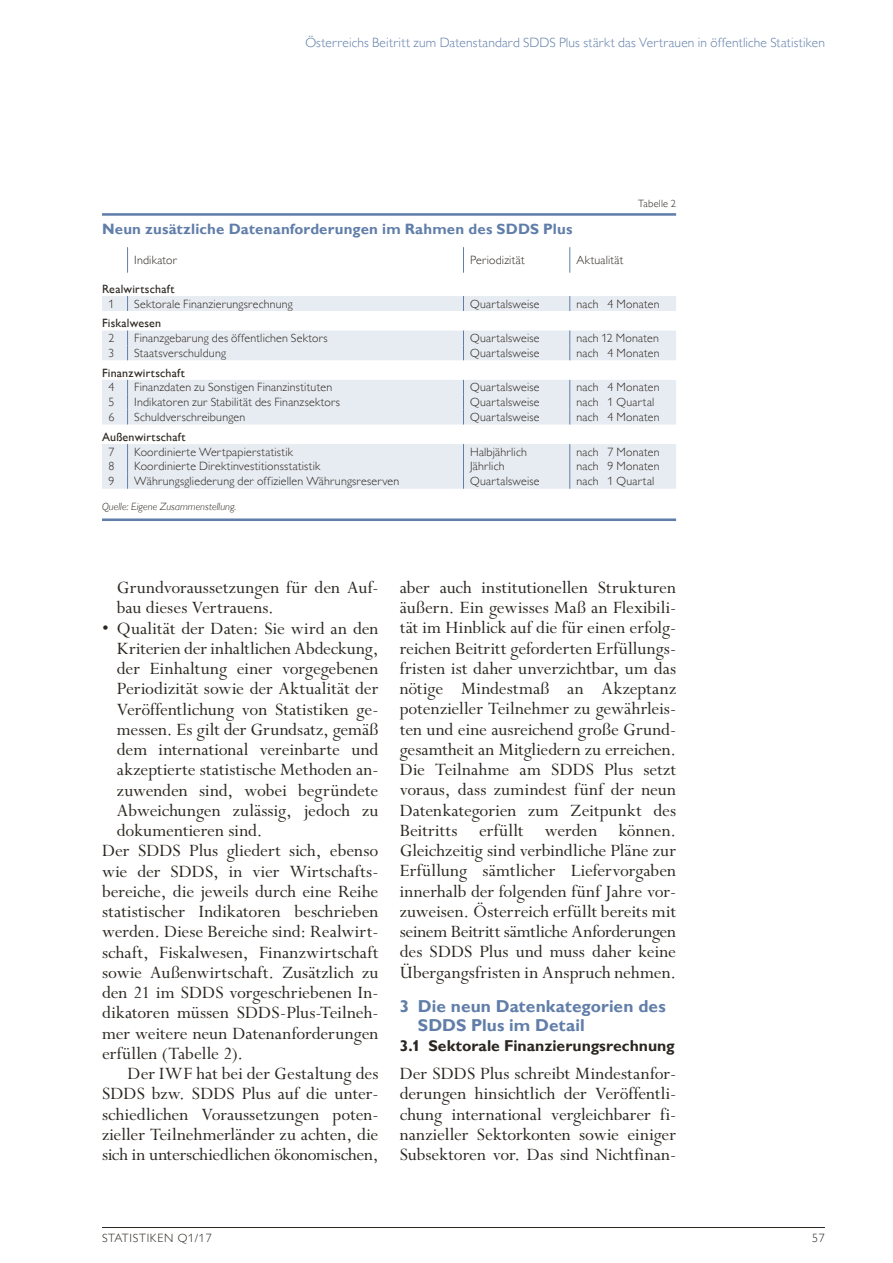
<style>
.page{position:relative;width:893px;height:1263px;background:#fff}
.page>*{position:absolute;margin:0;border:0;box-sizing:border-box;transform-origin:0 0}
.t1{font:19.5px/20.2px "Perpetua Std";color:#2b2620;text-align:justify}
.t2{font:700 17.25px/18.8px "Gill Sans MT Pro";color:#607ea9}
.t3{font:700 15.75px "Gill Sans MT Pro";letter-spacing:-.005em;color:#2b2620}
.t4{font:700 15px "Gill Sans MT Pro";letter-spacing:.01em;color:#607ea9}
.t5{font:300 13.5px "Gill Sans MT Pro";letter-spacing:.01em;color:#607ea9}
.t6{font:300 12px "Gill Sans MT Pro";letter-spacing:.015em;color:#2b2620}
.t7{font:500 12px "Gill Sans MT Pro";letter-spacing:.02em;color:#2b2620}
.t8{font:300 12px "Gill Sans MT Pro";letter-spacing:.06em;color:#2b2620}
.t9{font:italic 300 10.5px "Gill Sans MT Pro";letter-spacing:.005em;color:#2b2620}
.t10{font:300 10.5px "Gill Sans MT Pro";letter-spacing:.02em;color:#2b2620}
</style>
<div class="page">
<hr style="left:102px;top:1227px;width:723px;height:1px;background:#2b2620">
<svg style="left:102px;top:296px;width:26px;height:193px;fill:#e7ecf2"></svg>
<svg style="left:128px;top:296px;width:548px;height:193px;fill:#e7ecf2"></svg>
<svg style="left:463px;top:247px;width:1px;height:26px"></svg>
<svg style="left:569px;top:247px;width:1px;height:26px"></svg>
<svg style="left:463px;top:296px;width:1px;height:15px"></svg>
<svg style="left:569px;top:296px;width:1px;height:15px"></svg>
<svg style="left:463px;top:330px;width:1px;height:30px"></svg>
<svg style="left:569px;top:330px;width:1px;height:30px"></svg>
<svg style="left:463px;top:380px;width:1px;height:44px"></svg>
<svg style="left:569px;top:380px;width:1px;height:44px"></svg>
<svg style="left:463px;top:444px;width:1px;height:45px"></svg>
<svg style="left:569px;top:444px;width:1px;height:45px"></svg>
<svg style="left:127px;top:247px;width:1px;height:26px"></svg>
<svg style="left:127px;top:296px;width:1px;height:15px"></svg>
<svg style="left:102px;top:330px;width:26px;height:30px"></svg>
<svg style="left:127px;top:380px;width:1px;height:44px"></svg>
<svg style="left:127px;top:444px;width:1px;height:45px"></svg>
<hr style="left:102px;top:213px;width:574px;height:3px;background:#607ea9">
<hr style="left:102px;top:518px;width:574px;height:3px;background:#607ea9">
<p class="t5" style="left:305px;top:35px;width:521px">Österreichs Beitritt zum Datenstandard SDDS Plus stärkt das Vertrauen in öffentliche Statistiken</p>
<p class="t10" style="left:638px;top:197px;width:39px">Tabelle 2</p>
<p class="t4" style="left:102px;top:220px;width:472px">Neun zusätzliche Datenanforderungen im Rahmen des SDDS Plus</p>
<p class="t6" style="left:134px;top:253px;width:45px">Indikator</p>
<p class="t6" style="left:470px;top:253px;width:56px">Periodizität</p>
<p class="t6" style="left:576px;top:253px;width:49px">Aktualität</p>
<p class="t7" style="left:102px;top:282px;width:74px">Realwirtschaft</p>
<p class="t6" style="left:108px;top:296px;width:7px">1</p>
<p class="t6" style="left:134px;top:296px;width:160px">Sektorale Finanzierungsrechnung</p>
<p class="t6" style="left:470px;top:296px;width:71px">Quartalsweise</p>
<p class="t6" style="left:576px;top:296px;width:85px">nach 4 Monaten</p>
<p class="t7" style="left:102px;top:316px;width:61px">Fiskalwesen</p>
<p class="t6" style="left:108px;top:331px;width:7px">2</p>
<p class="t6" style="left:134px;top:331px;width:195px">Finanzgebarung des öffentlichen Sektors</p>
<p class="t6" style="left:470px;top:331px;width:71px">Quartalsweise</p>
<p class="t6" style="left:576px;top:331px;width:84px">nach 12 Monaten</p>
<p class="t6" style="left:108px;top:346px;width:7px">3</p>
<p class="t6" style="left:134px;top:346px;width:93px">Staatsverschuldung</p>
<p class="t6" style="left:470px;top:346px;width:71px">Quartalsweise</p>
<p class="t6" style="left:576px;top:346px;width:85px">nach 4 Monaten</p>
<p class="t7" style="left:102px;top:365px;width:84px">Finanzwirtschaft</p>
<p class="t6" style="left:108px;top:380px;width:7px">4</p>
<p class="t6" style="left:134px;top:380px;width:200px">Finanzdaten zu Sonstigen Finanzinstituten</p>
<p class="t6" style="left:470px;top:380px;width:71px">Quartalsweise</p>
<p class="t6" style="left:576px;top:380px;width:85px">nach 4 Monaten</p>
<p class="t6" style="left:108px;top:395px;width:7px">5</p>
<p class="t6" style="left:134px;top:395px;width:207px">Indikatoren zur Stabilität des Finanzsektors</p>
<p class="t6" style="left:470px;top:395px;width:71px">Quartalsweise</p>
<p class="t6" style="left:576px;top:395px;width:79px">nach 1 Quartal</p>
<p class="t6" style="left:108px;top:410px;width:7px">6</p>
<p class="t6" style="left:134px;top:410px;width:113px">Schuldverschreibungen</p>
<p class="t6" style="left:470px;top:410px;width:71px">Quartalsweise</p>
<p class="t6" style="left:576px;top:410px;width:85px">nach 4 Monaten</p>
<p class="t7" style="left:102px;top:429px;width:85px">Außenwirtschaft</p>
<p class="t6" style="left:108px;top:444px;width:7px">7</p>
<p class="t6" style="left:134px;top:444px;width:160px">Koordinierte Wertpapierstatistik</p>
<p class="t6" style="left:470px;top:444px;width:58px">Halbjährlich</p>
<p class="t6" style="left:576px;top:444px;width:85px">nach 7 Monaten</p>
<p class="t6" style="left:108px;top:459px;width:7px">8</p>
<p class="t6" style="left:134px;top:459px;width:188px">Koordinierte Direktinvestitionsstatistik</p>
<p class="t6" style="left:470px;top:459px;width:36px">Jährlich</p>
<p class="t6" style="left:576px;top:459px;width:85px">nach 9 Monaten</p>
<p class="t6" style="left:108px;top:474px;width:7px">9</p>
<p class="t6" style="left:134px;top:474px;width:267px">Währungsgliederung der offiziellen Währungsreserven</p>
<p class="t6" style="left:470px;top:474px;width:71px">Quartalsweise</p>
<p class="t6" style="left:576px;top:474px;width:79px">nach 1 Quartal</p>
<p class="t9" style="left:102px;top:500px;width:136px">Quelle: Eigene Zusammenstellung.</p>
<p class="t1" style="left:117px;top:578px;width:263px">Grundvoraussetzungen für den Auf&shy;bau dieses Vertrauens.</p>
<p class="t1" style="left:102px;top:619px;width:278px">• Qualität der Daten: Sie wird an den</p>
<p class="t1" style="left:117px;top:639px;width:263px">Kriterien der inhaltlichen Abdeckung,</p>
<p class="t1" style="left:117px;top:659px;width:263px">der Einhaltung einer vorgegebenen</p>
<p class="t1" style="left:117px;top:679px;width:263px">Periodizität sowie der Aktualität der</p>
<p class="t1" style="left:117px;top:700px;width:263px">Veröffentlichung von Statistiken ge-</p>
<p class="t1" style="left:117px;top:720px;width:263px">messen. Es gilt der Grundsatz, gemäß</p>
<p class="t1" style="left:117px;top:740px;width:263px">dem international vereinbarte und</p>
<p class="t1" style="left:117px;top:760px;width:263px">akzeptierte statistische Methoden an-</p>
<p class="t1" style="left:117px;top:780px;width:263px">zuwenden sind, wobei begründete</p>
<p class="t1" style="left:117px;top:801px;width:263px">Abweichungen zulässig, jedoch zu</p>
<p class="t1" style="left:117px;top:821px;width:147px">dokumentieren sind.</p>
<p class="t1" style="left:102px;top:841px;width:278px">Der SDDS Plus gliedert sich, ebenso</p>
<p class="t1" style="left:102px;top:861px;width:278px">wie der SDDS, in vier Wirtschafts-</p>
<p class="t1" style="left:102px;top:882px;width:278px">bereiche, die jeweils durch eine Reihe</p>
<p class="t1" style="left:102px;top:902px;width:278px">statistischer Indikatoren beschrieben</p>
<p class="t1" style="left:102px;top:922px;width:278px">werden. Diese Bereiche sind: Realwirt-</p>
<p class="t1" style="left:102px;top:942px;width:278px">schaft, Fiskalwesen, Finanzwirtschaft</p>
<p class="t1" style="left:102px;top:963px;width:278px">sowie Außenwirtschaft. Zusätzlich zu</p>
<p class="t1" style="left:102px;top:983px;width:278px">den 21 im SDDS vorgeschriebenen In-</p>
<p class="t1" style="left:102px;top:1003px;width:278px">dikatoren müssen SDDS-Plus-Teilneh-</p>
<p class="t1" style="left:102px;top:1023px;width:278px">mer weitere neun Datenanforderungen</p>
<p class="t1" style="left:102px;top:1044px;width:142px">erfüllen (Tabelle 2).</p>
<p class="t1" style="left:128px;top:1064px;width:252px">Der IWF hat bei der Gestaltung des</p>
<p class="t1" style="left:102px;top:1084px;width:278px">SDDS bzw. SDDS Plus auf die unter-</p>
<p class="t1" style="left:102px;top:1104px;width:278px">schiedlichen Voraussetzungen poten-</p>
<p class="t1" style="left:102px;top:1125px;width:278px">zieller Teilnehmerländer zu achten, die</p>
<p class="t1" style="left:102px;top:1145px;width:278px">sich in unterschiedlichen ökonomischen,</p>
<p class="t1" style="left:400px;top:578px;width:278px">aber auch institutionellen Strukturen äußern. Ein gewisses Maß an Flexibili&shy;tät im Hinblick auf die für einen erfolg&shy;reichen Beitritt geforderten Erfüllungs&shy;fristen ist daher unverzichtbar, um das nötige Mindestmaß an Akzeptanz potenzieller Teilnehmer zu gewährleis&shy;ten und eine ausreichend große Grund&shy;gesamtheit an Mitgliedern zu erreichen.<br>Die Teilnahme am SDDS Plus setzt voraus, dass zumindest fünf der neun Datenkategorien zum Zeitpunkt des Beitritts erfüllt werden können.<br>Gleichzeitig sind verbindliche Pläne zur Erfüllung sämtlicher Liefervorgaben innerhalb der folgenden fünf Jahre vor&shy;zuweisen. Österreich erfüllt bereits mit seinem Beitritt sämtliche Anforderungen des SDDS Plus und muss daher keine Übergangsfristen in Anspruch nehmen.</p>
<p class="t2" style="left:418px;top:997px;width:249px;text-indent:-18px">3 Die neun Datenkategorien des<br>SDDS Plus im Detail</p>
<p class="t3" style="left:400px;top:1036px;width:276px">3.1 Sektorale Finanzierungsrechnung</p>
<p class="t1" style="left:400px;top:1064px;width:278px">Der SDDS Plus schreibt Mindestanfor&shy;derungen hinsichtlich der Veröffentli&shy;chung international vergleichbarer fi&shy;nanzieller Sektorkonten sowie einiger Subsektoren vor. Das sind Nichtfinan-</p>
<p class="t8" style="left:102px;top:1231px;width:111px">STATISTIKEN Q1/17</p>
<p class="t6" style="left:812px;top:1231px;width:14px">57</p>
</div>
